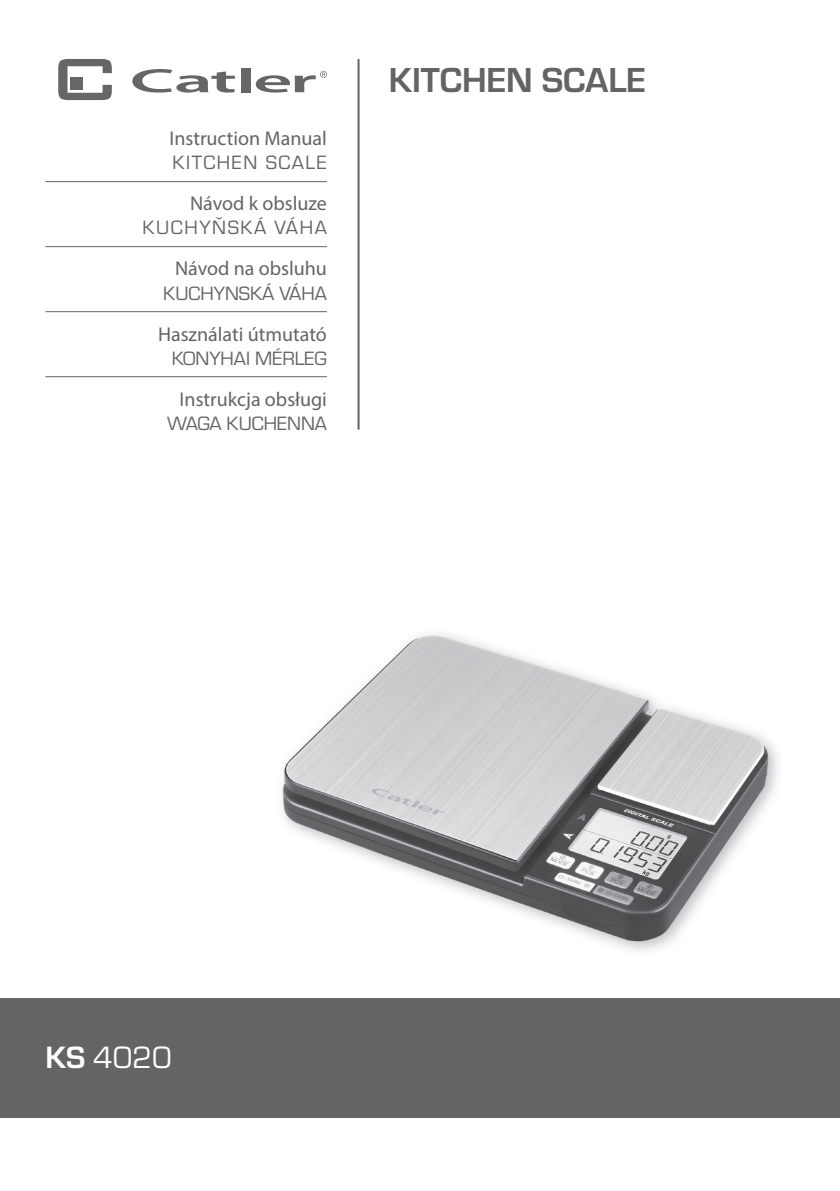
<style>
.page{position:relative;width:840px;height:1191px;background:#fff}
.page>*{position:absolute;margin:0;border:0;box-sizing:border-box;transform-origin:0 0}
.t1{font:700 36px "Eurostile TOT";color:#656366}
.t2{font:32px "Eurostile TOT";color:#fff}
.t3{font:20px "Myriad Pro";color:#656366}
.t4{font:20px "Eurostile TOT";color:#656366}
.t5{font:20px "Eurostile TOT";letter-spacing:.08em;color:#656366}
.s1{font-weight:700}
</style>
<div class="page">
<hr style="left:357px;top:59px;width:2px;height:370px;background:#656366">
<svg style="left:132px;top:69px;width:103px;height:24px"></svg>
<div style="left:241px;top:68px;width:10px;height:24px;background:#646668"></div>
<svg style="left:58px;top:59px;width:54px;height:41px"></svg>
<div style="left:70px;top:77px;width:13px;height:13px;background:#646668"></div>
<svg style="left:255px;top:71px;width:72px;height:22px"></svg>
<div style="left:0;top:998px;width:839px;height:119px;background:#656366"></div>
<hr style="left:45px;top:181px;width:282px;height:1px;background:#656366">
<hr style="left:45px;top:246px;width:282px;height:1px;background:#656366">
<hr style="left:45px;top:311px;width:282px;height:1px;background:#656366">
<hr style="left:45px;top:376px;width:282px;height:1px;background:#656366">
<img style="left:282px;top:633px;width:496px;height:318px">
<p class="t3" style="left:169px;top:131px;width:159px">Instruction Manual</p>
<p class="t5" style="left:172px;top:156px;width:156px">KITCHEN SCALE</p>
<p class="t3" style="left:190px;top:196px;width:138px">Návod k obsluze</p>
<p class="t5" style="left:142px;top:221px;width:186px">KUCHYŇSKÁ VÁHA</p>
<p class="t3" style="left:175px;top:261px;width:153px">Návod na obsluhu</p>
<p class="t4" style="left:163px;top:286px;width:165px">KUCHYNSKÁ VÁHA</p>
<p class="t3" style="left:158px;top:326px;width:170px">Használati útmutató</p>
<p class="t4" style="left:171px;top:351px;width:157px">KONYHAI MÉRLEG</p>
<p class="t3" style="left:179px;top:391px;width:149px">Instrukcja obsługi</p>
<p class="t4" style="left:167px;top:416px;width:161px">WAGA KUCHENNA</p>
<h1 class="t1" style="left:388px;top:68px;width:258px">KITCHEN SCALE</h1>
<h2 class="t2" style="left:45px;top:1047px;width:128px"><span class="s1">KS</span> 4020</h2>
</div>
